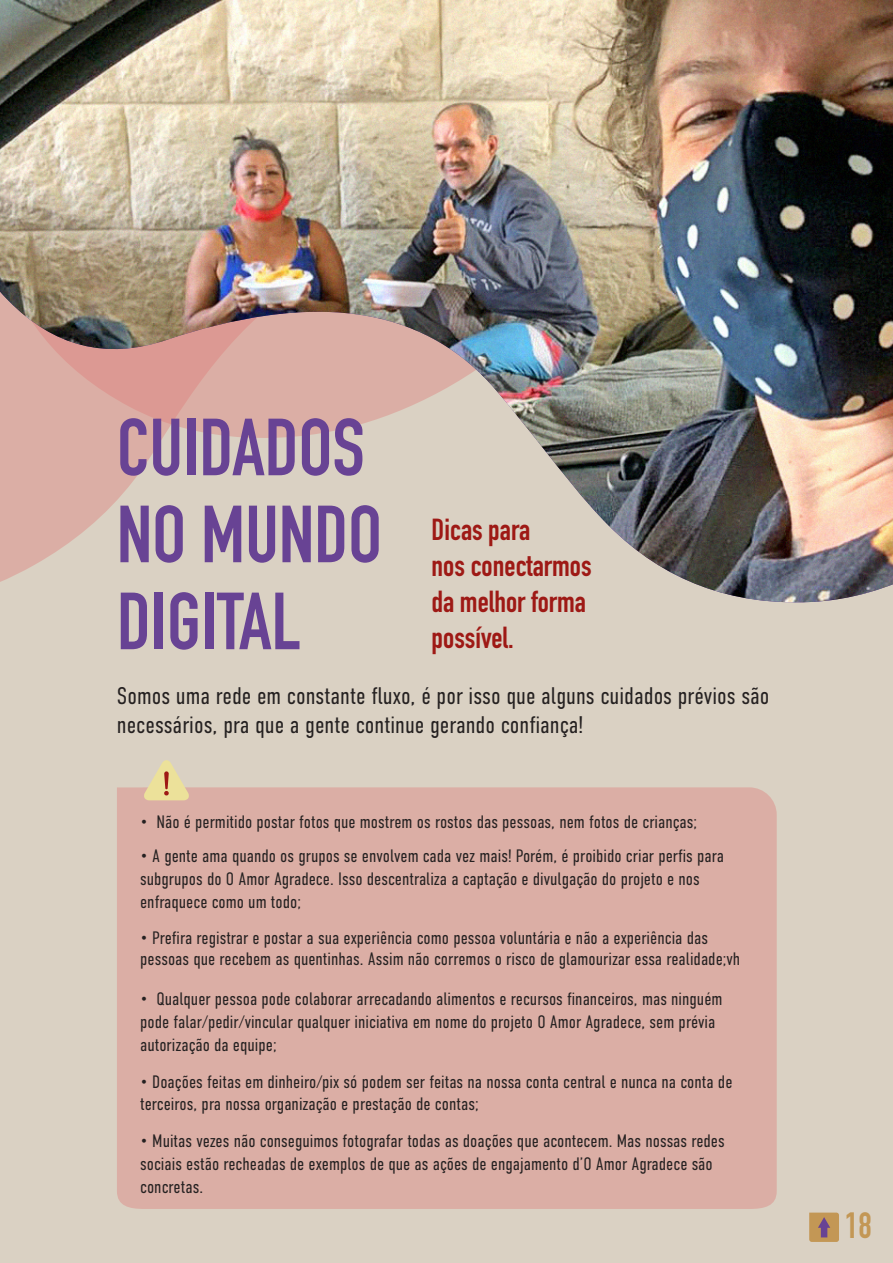
<style>
.page{position:relative;width:893px;height:1263px;background:#dad1c3}
.page>*{position:absolute;margin:0;border:0;box-sizing:border-box;transform-origin:0 0}
.t1{font:700 79.5px/87px "DIN Condensed";color:#684394}
.t2{font:700 36px "DIN Condensed";color:#c39755}
.t3{font:700 30px/36px "DIN Condensed";color:#9e1915}
.t4{font:300 24px/28.8px "DIN Condensed";color:#252121}
.t5{font:300 18px/22.8px "DIN Condensed";color:#252121}
</style>
<div class="page">
<div style="left:117px;top:787px;width:660px;height:422px;background:#dbaea5"></div>
<svg style="left:144px;top:760px;width:45px;height:40px"></svg>
<img style="left:0;top:0;width:893px;height:603px">
<svg style="left:809px;top:1212px;width:30px;height:30px"></svg>
<h1 class="t1" style="left:117px;top:403px;width:267px">CUIDADOS<br>NO MUNDO<br>DIGITAL</h1>
<h3 class="t3" style="left:432px;top:511px;width:161px">Dicas para<br>nos conectarmos da melhor forma possível.</h3>
<h3 class="t4" style="left:117px;top:682px;width:654px">Somos uma rede em constante fluxo, é por isso que alguns cuidados prévios são necessários, pra que a gente continue gerando confiança!</h3>
<p class="t5" style="left:140px;top:811px;width:559px">• Não é permitido postar fotos que mostrem os rostos das pessoas, nem fotos de crianças;</p>
<p class="t5" style="left:140px;top:844px;width:585px">• A gente ama quando os grupos se envolvem cada vez mais! Porém, é proibido criar perfis para subgrupos do O Amor Agradece. Isso descentraliza a captação e divulgação do projeto e nos enfraquece como um todo;</p>
<p class="t5" style="left:140px;top:927px;width:602px;line-height:21px">• Prefira registrar e postar a sua experiência como pessoa voluntária e não a experiência das pessoas que recebem as quentinhas. Assim não corremos o risco de glamourizar essa realidade;vh</p>
<p class="t5" style="left:140px;top:988px;width:584px">• Qualquer pessoa pode colaborar arrecadando alimentos e recursos financeiros, mas ninguém pode falar/pedir/vincular qualquer iniciativa em nome do projeto O Amor Agradece, sem prévia autorização da equipe;</p>
<p class="t5" style="left:140px;top:1070px;width:594px">• Doações feitas em dinheiro/pix só podem ser feitas na nossa conta central e nunca na conta de terceiros, pra nossa organização e prestação de contas;</p>
<p class="t5" style="left:140px;top:1129px;width:586px">• Muitas vezes não conseguimos fotografar todas as doações que acontecem. Mas nossas redes sociais estão recheadas de exemplos de que as ações de engajamento d’O Amor Agradece são concretas.</p>
<h2 class="t2" style="left:845px;top:1201px;width:28px">18</h2>
</div>
